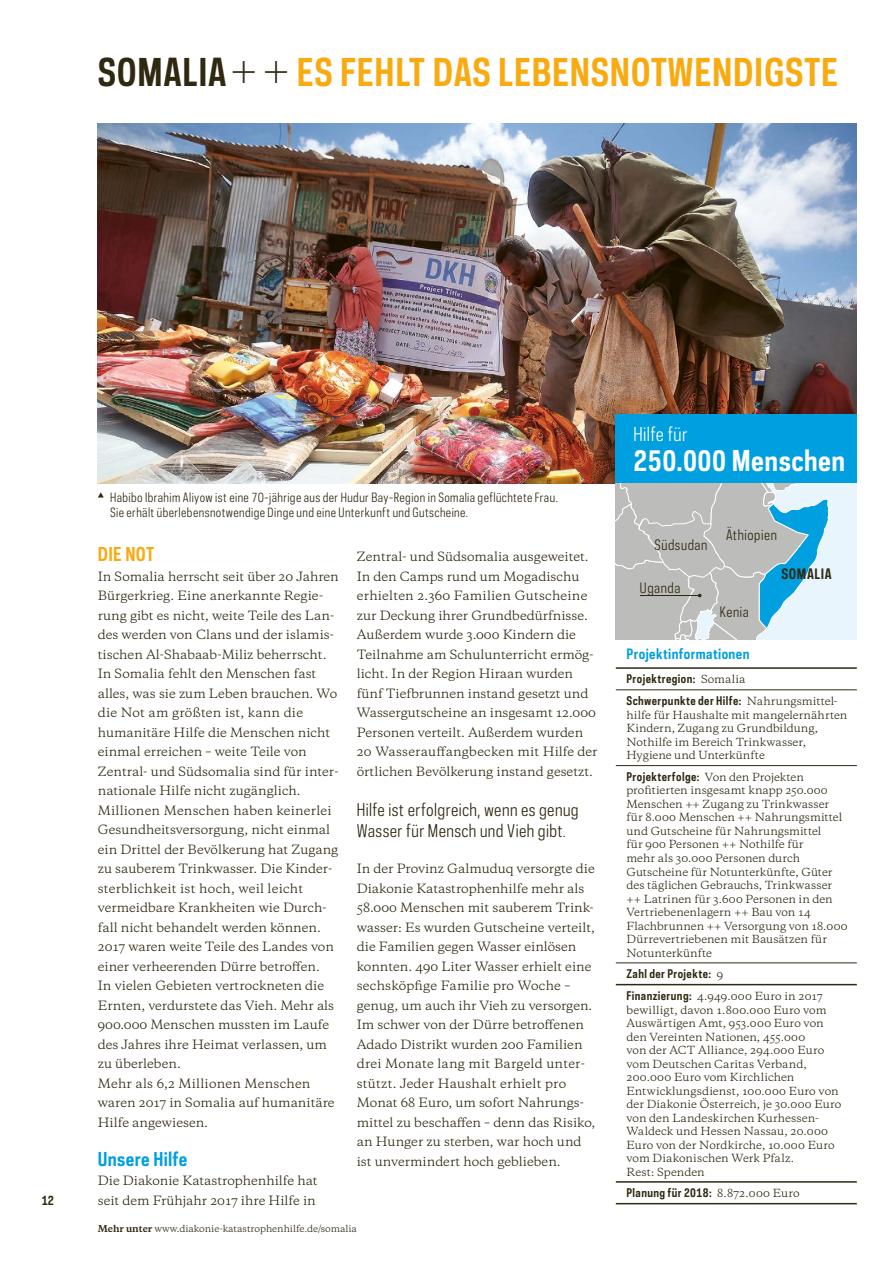
<style>
.page{position:relative;width:893px;height:1263px;background:#fff}
.page>*{position:absolute;margin:0;border:0;box-sizing:border-box;transform-origin:0 0}
.t1{font:700 36px "Polaris Condensed";letter-spacing:.02em;color:#f8aa11}
.t2{font:700 27px "Polaris Condensed";letter-spacing:.02em;color:#fff}
.t3{font:700 18px "Polaris Condensed";letter-spacing:.02em;color:#009fe0}
.t4{font:18px "Polaris Condensed";letter-spacing:.02em;color:#fff}
.t5{font:700 18px "Polaris Condensed";letter-spacing:.015em;color:#f8aa11}
.t6{font:16.5px/21px "Polaris Condensed";letter-spacing:.025em;color:#2f2912}
.t7{font:13.5px "Polaris Condensed";letter-spacing:.045em;color:#2f2912}
.t8{font:700 13.5px "Polaris Condensed";letter-spacing:.03em;color:#009fe0}
.t9{font:700 13.5px "Polaris Condensed";letter-spacing:.045em;color:#2f2912}
.t10{font:12px/19.5px "Galaxie Copernicus";color:#2f2912}
.t11{font:12px/15px "Polaris Condensed";letter-spacing:.035em;color:#2f2912}
.t12{font:700 12px "Polaris Condensed";color:#2f2912}
.t13{font:700 11.25px/21.8px "Polaris Condensed";letter-spacing:.035em;color:#2f2912}
.t14{font:10.5px/13.5px "Galaxie Copernicus";color:#2f2912}
.t15{font:9px "Galaxie Copernicus";color:#2f2912}
.s1{color:#2f2912}
.s2{font-weight:400;font-size:28.05px;color:#2f2912}
.s3{font-weight:700}
.s4{font-family:"Galaxie Copernicus";font-weight:400;font-size:10.5px}
.s5{font-family:"Polaris Condensed";font-weight:700;font-size:11.25px}
</style>
<div class="page">
<hr style="left:616px;top:689px;width:241px;height:1px;background:#2f2912">
<hr style="left:616px;top:765px;width:241px;height:1px;background:#2f2912">
<hr style="left:616px;top:962px;width:241px;height:1px;background:#2f2912">
<hr style="left:616px;top:667px;width:241px;height:2px;background:#2f2912">
<hr style="left:616px;top:984px;width:241px;height:1px;background:#2f2912">
<hr style="left:616px;top:1181px;width:241px;height:2px;background:#2f2912">
<hr style="left:616px;top:1203px;width:241px;height:1px;background:#2f2912">
<img style="left:98px;top:123px;width:759px;height:360px">
<svg style="left:98px;top:492px;width:6px;height:5px"></svg>
<div style="left:616px;top:414px;width:241px;height:69px;background:#009fe0"></div>
<svg style="left:616px;top:483px;width:241px;height:156px;background:#b7c9d0"></svg>
<h1 class="t1" style="left:98px;top:48px;width:742px"><span class="s1">SOMALIA</span> <span class="s2">+ +</span> ES FEHLT DAS LEBENSNOTWENDIGSTE</h1>
<p class="t12" style="left:42px;top:1192px;width:14px">12</p>
<p class="t11" style="left:110px;top:490px;width:449px">Habibo Ibrahim Aliyow ist eine 70-jährige aus der Hudur Bay-Region in Somalia geflüchtete Frau.<br>Sie erhält überlebensnotwendige Dinge und eine Unterkunft und Gutscheine.</p>
<h3 class="t5" style="left:98px;top:542px;width:58px">DIE NOT</h3>
<p class="t10" style="left:98px;top:566px;width:242px">In Somalia herrscht seit über 20 Jahren Bürgerkrieg. Eine anerkannte Regie&shy;rung gibt es nicht, weite Teile des Lan&shy;des werden von Clans und der islamis&shy;tischen Al-Shabaab-Miliz beherrscht.<br>In Somalia fehlt den Menschen fast alles, was sie zum Leben brauchen. Wo die Not am größten ist, kann die humanitäre Hilfe die Menschen nicht einmal erreichen – weite Teile von Zentral- und Südsomalia sind für inter&shy;nationale Hilfe nicht zugänglich.<br>Millionen Menschen haben keinerlei Gesundheitsversorgung, nicht einmal ein Drittel der Bevölkerung hat Zugang zu sauberem Trinkwasser. Die Kinder&shy;sterblichkeit ist hoch, weil leicht vermeidbare Krankheiten wie Durch&shy;fall nicht behandelt werden können.<br>2017 waren weite Teile des Landes von einer verheerenden Dürre betroffen.<br>In vielen Gebieten vertrockneten die Ernten, verdurstete das Vieh. Mehr als 900.000 Menschen mussten im Laufe des Jahres ihre Heimat verlassen, um zu überleben.<br>Mehr als 6,2 Millionen Menschen waren 2017 in Somalia auf humanitäre Hilfe angewiesen.</p>
<h3 class="t3" style="left:98px;top:1147px;width:91px">Unsere Hilfe</h3>
<p class="t10" style="left:98px;top:1171px;width:221px">Die Diakonie Katastrophenhilfe hat seit dem Frühjahr 2017 ihre Hilfe in</p>
<p class="t10" style="left:357px;top:547px;width:242px">Zentral- und Südsomalia ausgeweitet.<br>In den Camps rund um Mogadischu erhielten 2.360 Familien Gutscheine zur Deckung ihrer Grundbedürfnisse.<br>Außerdem wurde 3.000 Kindern die Teilnahme am Schulunterricht ermög&shy;licht. In der Region Hiraan wurden fünf Tiefbrunnen instand gesetzt und Wassergutscheine an insgesamt 12.000<br>Personen verteilt. Außerdem wurden 20 Wasserauffangbecken mit Hilfe der örtlichen Bevölkerung instand gesetzt.</p>
<h3 class="t6" style="left:357px;top:799px;width:223px">Hilfe ist erfolgreich, wenn es genug<br>Wasser für Mensch und Vieh gibt.</h3>
<p class="t10" style="left:357px;top:859px;width:240px">In der Provinz Galmuduq versorgte die Diakonie Katastrophenhilfe mehr als 58.000 Menschen mit sauberem Trink&shy;wasser: Es wurden Gutscheine verteilt, die Familien gegen Wasser einlösen konnten. 490 Liter Wasser erhielt eine sechsköpfige Familie pro Woche – genug, um auch ihr Vieh zu versorgen.<br>Im schwer von der Dürre betroffenen Adado Distrikt wurden 200 Familien drei Monate lang mit Bargeld unter&shy;stützt. Jeder Haushalt erhielt pro Monat 68 Euro, um sofort Nahrungs&shy;mittel zu beschaffen – denn das Risiko, an Hunger zu sterben, war hoch und ist unvermindert hoch geblieben.</p>
<p class="t15" style="left:98px;top:1222px;width:261px"><span class="s3">Mehr unter</span> www.diakonie-katastrophenhilfe.de/somalia</p>
<h3 class="t4" style="left:634px;top:422px;width:55px">Hilfe für</h3>
<h2 class="t2" style="left:634px;top:443px;width:213px">250.000 Menschen</h2>
<p class="t7" style="left:654px;top:536px;width:54px">Südsudan</p>
<p class="t7" style="left:640px;top:578px;width:42px">Uganda</p>
<p class="t7" style="left:726px;top:526px;width:52px">Äthiopien</p>
<p class="t7" style="left:720px;top:603px;width:30px">Kenia</p>
<p class="t9" style="left:781px;top:565px;width:52px">SOMALIA</p>
<p class="t8" style="left:626px;top:645px;width:125px">Projektinformationen</p>
<p class="t13" style="left:626px;top:668px;width:212px">Projektregion: <span class="s4">Somalia<br></span>Schwerpunkte der Hilfe: <span class="s4">Nahrungsmittel-</span></p>
<p class="t14" style="left:626px;top:708px;width:222px">hilfe für Haushalte mit mangelernährten Kindern, Zugang zu Grundbildung, Nothilfe im Bereich Trinkwasser, Hygiene und Unterkünfte</p>
<p class="t13" style="left:626px;top:766px;width:179px">Projekterfolge: <span class="s4">Von den Projekten</span></p>
<p class="t14" style="left:626px;top:784px;width:223px">profitierten insgesamt knapp 250.000<br>Menschen ++ Zugang zu Trinkwasser für 8.000 Menschen ++ Nahrungsmittel und Gutscheine für Nahrungsmittel<br>für 900 Personen ++ Nothilfe für<br>mehr als 30.000 Personen durch Gutscheine für Notunterkünfte, Güter des täglichen Gebrauchs, Trinkwasser ++ Latrinen für 3.600 Personen in den Vertriebenenlagern ++ Bau von 14<br>Flachbrunnen ++ Versorgung von 18.000<br>Dürrevertriebenen mit Bausätzen für Notunterkünfte</p>
<p class="t13" style="left:626px;top:963px;width:98px">Zahl der Projekte: <span class="s4">9</span></p>
<p class="t14" style="left:626px;top:989px;width:216px"><span class="s5">Finanzierung:</span> 4.949.000 Euro in 2017 bewilligt, davon 1.800.000 Euro vom Auswärtigen Amt, 953.000 Euro von den Vereinten Nationen, 455.000<br>von der ACT Alliance, 294.000 Euro vom Deutschen Caritas Verband, 200.000 Euro vom Kirchlichen Entwicklungsdienst, 100.000 Euro von der Diakonie Österreich, je 30.000 Euro von den Landeskirchen Kurhessen-Waldeck und Hessen Nassau, 20.000<br>Euro von der Nordkirche, 10.000 Euro vom Diakonischen Werk Pfalz.<br>Rest: Spenden</p>
<p class="t13" style="left:626px;top:1182px;width:175px">Planung für 2018: <span class="s4">8.872.000 Euro</span></p>
</div>
